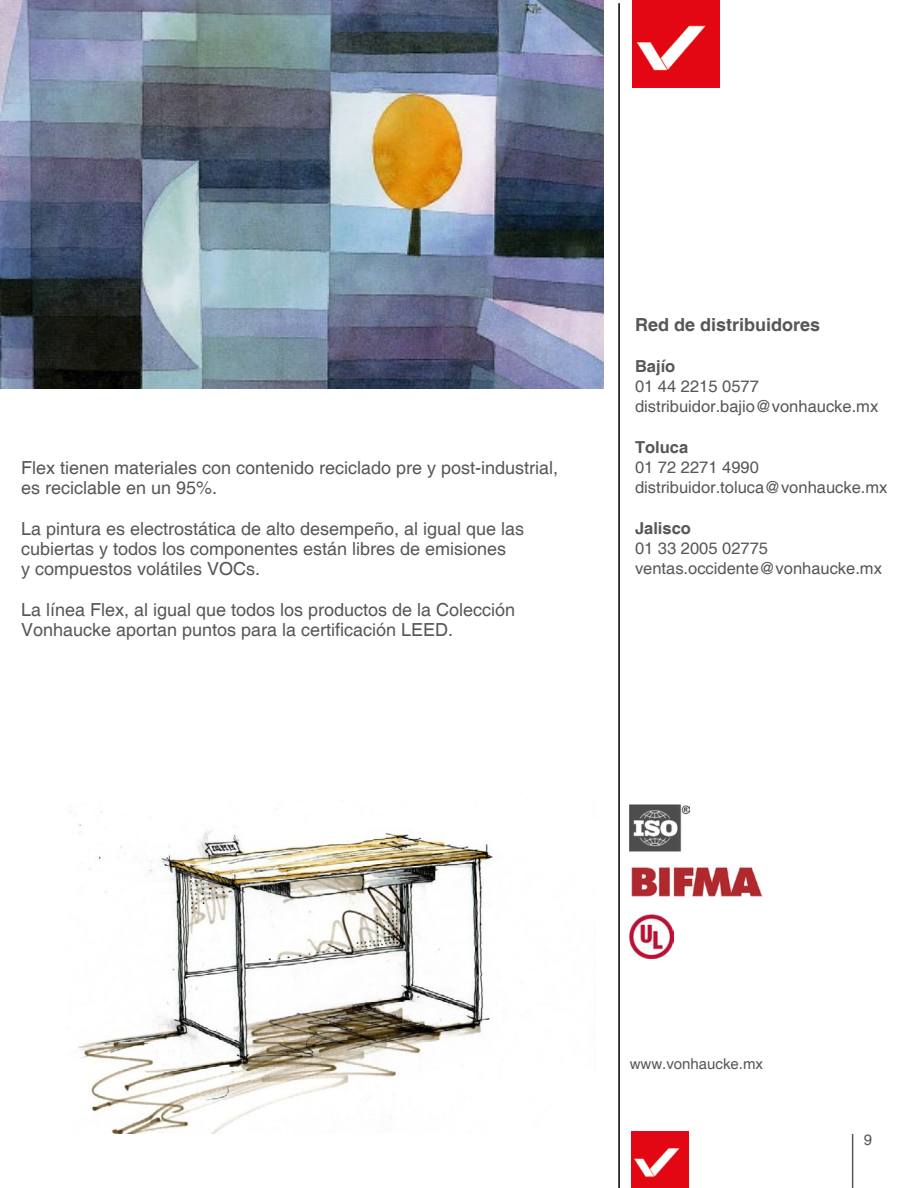
<style>
.page{position:relative;width:918px;height:1188px;background:#fff}
.page>*{position:absolute;margin:0;border:0;box-sizing:border-box;transform-origin:0 0}
.t1{font:18px/20.2px "Helvetica";color:#575756}
.t2{font:700 18px "Helvetica";color:#575756}
.t3{font:16.5px/20.2px "Helvetica";color:#575756}
.t4{font:700 16.5px "Helvetica";color:#575756}
.t5{font:15px "Helvetica";color:#575756}
</style>
<div class="page">
<hr style="left:852px;top:1134px;width:1px;height:54px;background:#575756">
<img style="left:69px;top:799px;width:458px;height:335px">
<img style="left:0;top:0;width:604px;height:389px">
<img style="left:632px;top:0;width:88px;height:87px">
<hr style="left:618px;top:3px;width:2px;height:1185px;background:#000">
<img style="left:631px;top:1131px;width:57px;height:57px">
<img style="left:631px;top:866px;width:131px;height:31px">
<img style="left:630px;top:914px;width:44px;height:45px">
<img style="left:630px;top:804px;width:60px;height:48px">
<p class="t1" style="left:21px;top:458px;width:539px">Flex tienen materiales con contenido reciclado pre y post-industrial, es reciclable en un 95%.</p>
<p class="t1" style="left:21px;top:519px;width:505px">La pintura es electrostática de alto desempeño, al igual que las cubiertas y todos los componentes están libres de emisiones<br>y compuestos volátiles VOCs.</p>
<p class="t1" style="left:21px;top:600px;width:496px">La línea Flex, al igual que todos los productos de la Colección<br>Vonhaucke aportan puntos para la certificación LEED.</p>
<p class="t2" style="left:635px;top:314px;width:187px">Red de distribuidores</p>
<p class="t4" style="left:635px;top:356px;width:42px">Bajío</p>
<p class="t3" style="left:635px;top:377px;width:245px">01 44 2215 0577 distribuidor.bajio@vonhaucke.mx</p>
<p class="t4" style="left:635px;top:437px;width:55px">Toluca</p>
<p class="t3" style="left:635px;top:458px;width:254px">01 72 2271 4990 distribuidor.toluca@vonhaucke.mx</p>
<p class="t4" style="left:635px;top:518px;width:57px">Jalisco</p>
<p class="t3" style="left:635px;top:539px;width:248px">01 33 2005 02775 ventas.occidente@vonhaucke.mx</p>
<p class="t5" style="left:630px;top:1055px;width:135px">www.vonhaucke.mx</p>
<p class="t5" style="left:864px;top:1131px;width:10px">9</p>
</div>
